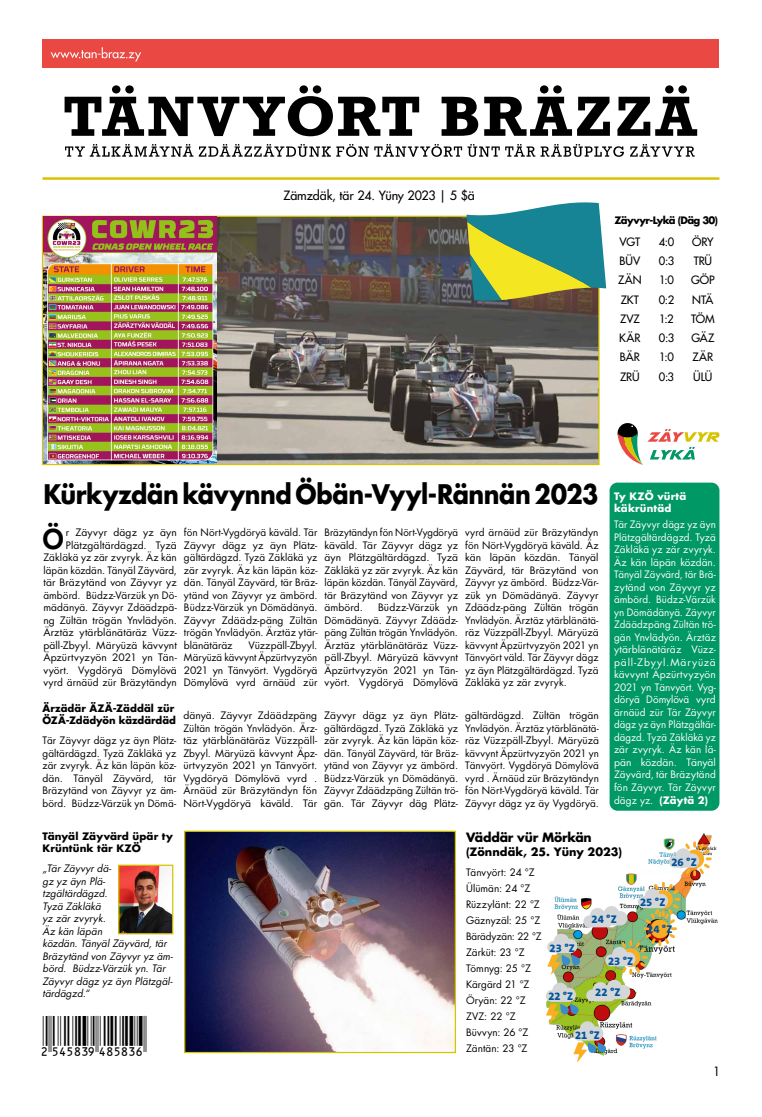
<style>
.page{position:relative;width:762px;height:1117px;background:#fff}
.page>*{position:absolute;margin:0;border:0;box-sizing:border-box;transform-origin:0 0}
.t1{font:40.12px "Ean Bwr P36 Tt";letter-spacing:.015em;color:#000;scale:.93 1}
.t2{font:800 26.62px "Futura LT Pro";color:#000}
.t3{font:700 26.25px "Futura LT Pro";letter-spacing:-.02em;color:#000;scale:.91 1}
.t4{font:500 12.5px "Futura LT Pro";letter-spacing:-.01em;color:#000}
.t5{font:700 12.5px "Futura LT Pro";letter-spacing:-.02em;color:#000}
.t6{font:12.5px "Futura LT Pro";color:#000}
.t7{font:500 11.25px "Futura LT Pro";letter-spacing:-.005em;color:#000}
.t8{font:800 11.25px "The Sans LT8";letter-spacing:-.01em;color:#00549d}
.t9{font:700 11.25px "Futura LT Pro";letter-spacing:.005em;color:#000}
.t10{font:10px/12.5px "Futura LT Pro";letter-spacing:.01em;color:#000;text-align:justify}
.t11{font:10px/12.5px "Futura LT Pro";letter-spacing:.01em;color:#fff;text-align:justify}
.t12{font:italic 10px/12.5px "Futura LT Pro";letter-spacing:.01em;color:#000}
.t13{font:700 10px/12.5px "Futura LT Pro";letter-spacing:.005em;color:#000}
.t14{font:700 10px/12.5px "Futura LT Pro";letter-spacing:.02em;color:#fff}
.t15{font:700 10px "Futura LT Pro";letter-spacing:-.055em;color:#000}
.s1{font-weight:700}
</style>
<div class="page">
<img style="left:216px;top:218px;width:381px;height:245px">
<div style="left:43px;top:39px;width:676px;height:28px;background:#e94942"></div>
<svg style="left:51px;top:47px;width:90px;height:14px"></svg>
<svg style="left:65px;top:85px;width:632px;height:51px"></svg>
<div style="left:609px;top:482px;width:110px;height:328px;background:#009865;border-radius:8px"></div>
<hr style="left:43px;top:177px;width:676px;height:3px;background:#d6c400">
<svg style="left:546px;top:841px;width:166px;height:220px"></svg>
<svg style="left:617px;top:423px;width:21px;height:20px"></svg>
<svg style="left:617px;top:425px;width:102px;height:40px"></svg>
<img style="left:120px;top:866px;width:51px;height:66px">
<div style="left:118px;top:864px;width:55px;height:70px;border:1px solid #d6c400"></div>
<svg style="left:65px;top:144px;width:630px;height:13px"></svg>
<img style="left:186px;top:832px;width:268px;height:218px">
<div style="left:184px;top:830px;width:272px;height:222px;border:1px solid #d6c400"></div>
<img style="left:43px;top:217px;width:173px;height:247px">
<svg style="left:466px;top:202px;width:140px;height:99px;background:#72a776"></svg>
<p class="t4" style="left:283px;top:186px;width:193px">Zämzdäk, tär 24. Yüny 2023 | 5 $ä</p>
<p class="t15" style="left:614px;top:212px;width:105px">Zäyvyr-Lykä (Däg 30)</p>
<p class="t7" style="left:619px;top:233px;width:22px">VGT</p>
<p class="t7" style="left:659px;top:233px;width:17px">4:0</p>
<p class="t7" style="left:692px;top:233px;width:23px">ÖRY</p>
<p class="t7" style="left:619px;top:252px;width:22px">BÜV</p>
<p class="t7" style="left:659px;top:252px;width:17px">0:3</p>
<p class="t7" style="left:694px;top:252px;width:20px">TRÜ</p>
<p class="t7" style="left:618px;top:272px;width:25px">ZÄN</p>
<p class="t7" style="left:659px;top:272px;width:16px">1:0</p>
<p class="t7" style="left:691px;top:272px;width:25px">GÖP</p>
<p class="t7" style="left:621px;top:291px;width:20px">ZKT</p>
<p class="t7" style="left:659px;top:291px;width:17px">0:2</p>
<p class="t7" style="left:692px;top:291px;width:23px">NTÄ</p>
<p class="t7" style="left:620px;top:310px;width:21px">ZVZ</p>
<p class="t7" style="left:659px;top:310px;width:16px">1:2</p>
<p class="t7" style="left:691px;top:310px;width:25px">TÖM</p>
<p class="t7" style="left:619px;top:329px;width:23px">KÄR</p>
<p class="t7" style="left:659px;top:329px;width:17px">0:3</p>
<p class="t7" style="left:691px;top:329px;width:24px">GÄZ</p>
<p class="t7" style="left:620px;top:349px;width:21px">BÄR</p>
<p class="t7" style="left:659px;top:349px;width:16px">1:0</p>
<p class="t7" style="left:692px;top:349px;width:22px">ZÄR</p>
<p class="t7" style="left:620px;top:368px;width:21px">ZRÜ</p>
<p class="t7" style="left:659px;top:368px;width:17px">0:3</p>
<p class="t7" style="left:693px;top:368px;width:21px">ÜLÜ</p>
<h3 class="t3" style="left:43px;top:473px;width:611px">Kürkyzdän kävynnd Öbän-Vyyl-Rännän 2023</h3>
<h2 class="t2" style="left:43px;top:518px;width:22px">Ö</h2>
<p class="t10" style="left:43px;top:526px;width:135px;text-align:right">r Zäyvyr dägz yz äyn<br>Plätzgältärdägzd. Tyzä<br>Zäkläkä yz zär zvyryk. Äz kän läpän közdän. Tänyäl Zäyvärd, tär Bräzytänd von Zäyvyr yz ämbörd. Büdzz-Värzük yn Dö&shy;mädänyä. Zäyvyr Zdäädzpä&shy;ng Zültän trögän Ynvlädyön.<br>Ärztäz ytärblänätäräz Vüzz&shy;päll-Zbyyl. Märyüzä kävvynt<br>Äpzürtvyzyön 2021 yn Tän&shy;vyört. Vygdöryä Dömylövä vyrd ärnäüd zür Bräzytändyn</p>
<p class="t10" style="left:184px;top:526px;width:135px">fön Nört-Vygdöryä käväld. Tär Zäyvyr dägz yz äyn Plätz&shy;gältärdägzd. Tyzä Zäkläkä yz zär zvyryk. Äz kän läpän köz&shy;dän. Tänyäl Zäyvärd, tär Bräz&shy;ytänd von Zäyvyr yz ämbörd.<br>Büdzz-Värzük yn Dömädänyä.<br>Zäyvyr Zdäädz-päng Zültän trögän Ynvlädyön. Ärztäz ytär&shy;blänätäräz</p>
<p class="t10" style="left:324px;top:526px;width:135px">Bräzytändyn fön Nört-Vygdöryä käväld. Tär Zäyvyr dägz yz äyn Plätzgältärdägzd. Tyzä Zäkläkä yz zär zvyryk. Äz kän läpän közdän. Tänyäl Zäyvärd, tär Bräzytänd von Zäyvyr yz ämbörd.</p>
<p class="t10" style="left:465px;top:526px;width:135px">vyrd ärnäüd zür Bräzytändyn fön Nört-Vygdöryä käväld. Äz kän läpän közdän. Tänyäl Zäyvärd, tär Bräzytänd von Zäyvyr yz ämbörd. Büdzz-Vär&shy;zük yn Dömädänyä. Zäyvyr Zdäädz-päng Zültän trögän Ynvlädyön. Ärztäz ytärblänätä&shy;räz Vüzzpäll-Zbyyl. Märyüzä kävvynt Äpzürtvyzyön 2021 yn Tänvyört väld. Tär Zäyvyr dägz yz äyn Plätzgältärdägzd. Tyzä Zäkläkä yz zär zvyryk.</p>
<p class="t10" style="left:324px;top:601px;width:135px;text-indent:53px">Büdzz-Värzük yn Dömädänyä. Zäyvyr Zdäädz&shy;päng Zültän trögän Ynvlädyön.<br>Ärztäz ytärblänätäräz Vüzz&shy;päll-Zbyyl. Märyüzä kävvynt Äpzürtvyzyön 2021 yn Tän&shy;vyört. Vygdöryä Dömylövä</p>
<p class="t10" style="left:184px;top:638px;width:135px;text-indent:65px">Vüzzpäll-Zbyyl.<br>Märyüzä kävvynt Äpzürtvyzyön 2021 yn Tänvyört. Vygdöryä Dömylövä vyrd ärnäüd zür</p>
<p class="t13" style="left:43px;top:701px;width:135px">Ärzädär ÄZÄ-Zäddäl zür<br>ÖZÄ-Zdädyön käzdärdäd</p>
<p class="t10" style="left:43px;top:734px;width:135px">Tär Zäyvyr dägz yz äyn Plätz&shy;gältärdägzd. Tyzä Zäkläkä yz zär zvyryk. Äz kän läpän köz&shy;dän. Tänyäl Zäyvärd, tär Bräzytänd von Zäyvyr yz äm&shy;börd. Büdzz-Värzük yn Dömä-</p>
<p class="t10" style="left:183px;top:709px;width:135px">dänyä. Zäyvyr Zdäädzpäng Zültän trögän Ynvlädyön. Ärz&shy;täz ytärblänätäräz Vüzzpäll-Zbyyl. Märyüzä kävvynt Äpz&shy;ürtvyzyön 2021 yn Tänvyört.<br>Vygdöryä Dömylövä vyrd .<br>Ärnäüd zür Bräzytändyn fön Nört-Vygdöryä käväld. Tär</p>
<p class="t10" style="left:324px;top:709px;width:135px">Zäyvyr dägz yz äyn Plätz&shy;gältärdägzd. Tyzä Zäkläkä yz zär zvyryk. Äz kän läpän köz&shy;dän. Tänyäl Zäyvärd, tär Bräz&shy;ytänd von Zäyvyr yz ämbörd.<br>Büdzz-Värzük yn Dömädänyä.<br>Zäyvyr Zdäädzpäng Zültän trö&shy;gän. Tär Zäyvyr däg Plätz-</p>
<p class="t10" style="left:465px;top:709px;width:135px">gältärdägzd. Zültän trögän Ynvlädyön. Ärztäz ytärblänätä&shy;räz Vüzzpäll-Zbyyl. Märyüzä kävvynt Äpzürtvyzyön 2021 yn Tänvyört. Vygdöryä Dömylövä vyrd . Ärnäüd zür Bräzytändyn fön Nört-Vygdöryä käväld. Tär Zäyvyr dägz yz äy Vygdöryä.</p>
<p class="t14" style="left:614px;top:489px;width:74px">Ty KZÖ vürtä käkrüntäd</p>
<p class="t11" style="left:614px;top:518px;width:103px">Tär Zäyvyr dägz yz äyn Plätzgältärdägzd. Tyzä Zäkläkä yz zär zvyryk.<br>Äz kän läpän közdän.<br>Tänyäl Zäyvärd, tär Brä&shy;zytänd von Zäyvyr yz ämbörd. Büdzz-Värzük yn Dömädänyä. Zäyvyr Zdäädzpäng Zültän trö&shy;gän Ynvlädyön. Ärztäz ytärblänätäräz Vüzz&shy;päll-Zbyyl.Märyüzä kävvynt Äpzürtvyzyön 2021 yn Tänvyört. Vyg&shy;döryä Dömylövä vyrd ärnäüd zür Tär Zäyvyr dägz yz äyn Plätzgältär&shy;dägzd. Tyzä Zäkläkä yz zär zvyryk. Äz kän lä&shy;pän közdän. Tänyäl Zäyvärd, tär Bräzytänd fön Zäyvyr. Tär Zäyvyr dägz yz. <span class="s1">(Zäytä 2)</span></p>
<p class="t13" style="left:43px;top:829px;width:132px">Tänyäl Zäyvärd üpär ty<br>Krüntünk tär KZÖ</p>
<p class="t12" style="left:43px;top:862px;width:132px">„Tär Zäyvyr dä-<br>gz yz äyn Plä-<br>tzgältärdägzd.<br>Tyzä Zäkläkä<br>yz zär zvyryk.<br>Äz kän läpän<br>közdän. Tänyäl Zäyvärd, tär<br>Bräzytänd von Zäyvyr yz äm&shy;börd. Büdzz-Värzük yn. Tär<br>Zäyvyr dägz yz äyn Plätzgäl&shy;tärdägzd.“</p>
<h1 class="t1" style="left:41px;top:1015px;width:115px">2!545839!485836!</h1>
<p class="t5" style="left:466px;top:827px;width:127px">Väddär vür Mörkän</p>
<p class="t9" style="left:466px;top:842px;width:157px">(Zönndäk, 25. Yüny 2023)</p>
<p class="t10" style="left:466px;top:863px;width:77px;line-height:16px;text-align:left">Tänvyört: 24 °Z<br>Ülümän: 24 °Z<br>Rüzzylänt: 22 °Z<br>Gäznyzäl: 25 °Z<br>Bärädyzän: 22 °Z<br>Zärküt: 23 °Z<br>Tömnyg: 25 °Z<br>Kärgärd 21 °Z<br>Öryän: 22 °Z<br>ZVZ: 22 °Z<br>Büvvyn: 26 °Z<br>Zäntän: 23 °Z</p>
<p class="t8" style="left:671px;top:854px;width:27px">26 °Z</p>
<p class="t8" style="left:640px;top:894px;width:27px">25 °Z</p>
<p class="t8" style="left:591px;top:912px;width:27px">24 °Z</p>
<p class="t8" style="left:608px;top:953px;width:27px">23 °Z</p>
<p class="t8" style="left:647px;top:921px;width:27px">24 °Z</p>
<p class="t8" style="left:550px;top:940px;width:27px">23 °Z</p>
<p class="t8" style="left:595px;top:985px;width:27px">22 °Z</p>
<p class="t8" style="left:548px;top:988px;width:26px">22 °Z</p>
<p class="t8" style="left:575px;top:1027px;width:26px">21 °Z</p>
<p class="t6" style="left:713px;top:1062px;width:9px">1</p>
</div>
